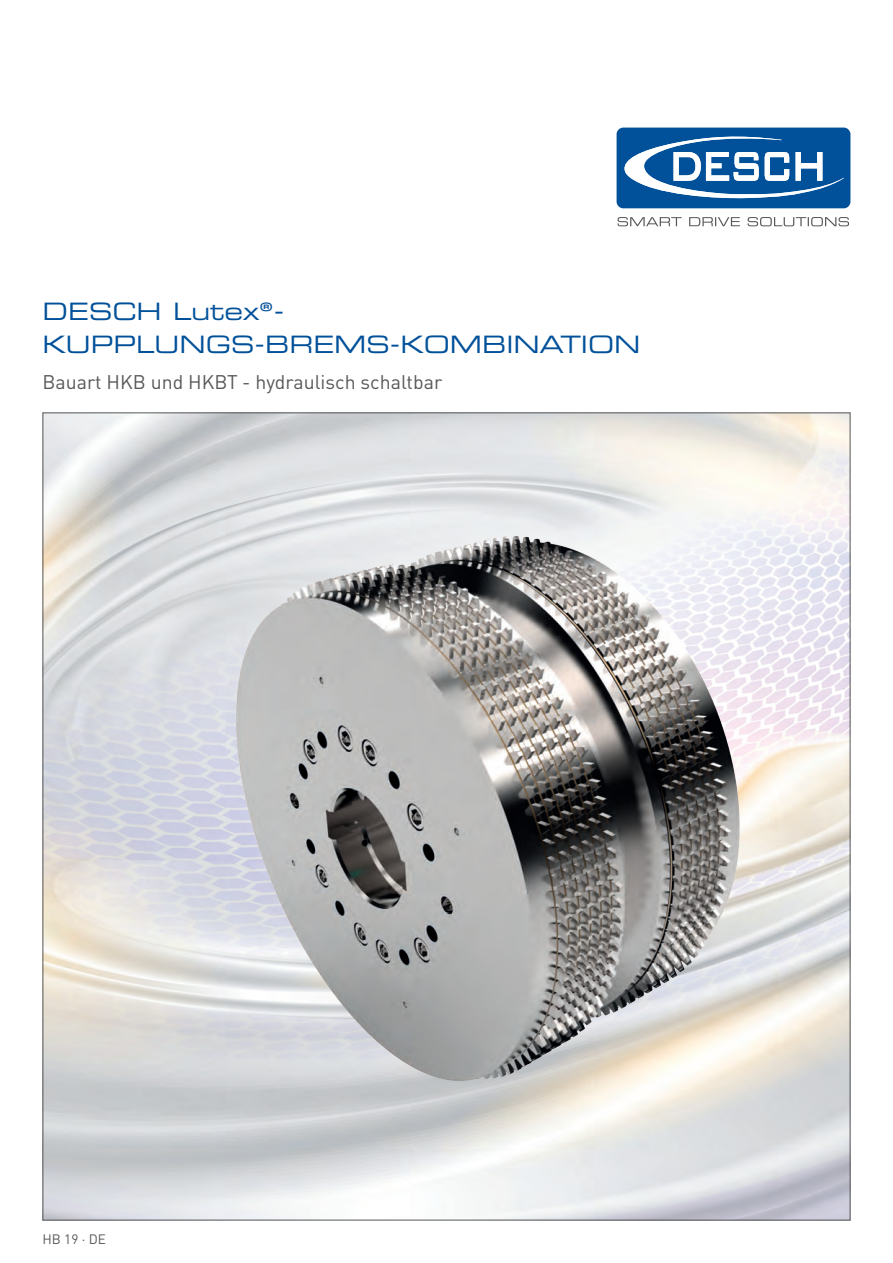
<style>
.page{position:relative;width:893px;height:1263px;background:#fff}
.page>*{position:absolute;margin:0;border:0;box-sizing:border-box;transform-origin:0 0}
.t1{font:24px/33px "Eurostile LT Pro Ex 2";color:#01519a}
.t2{font:19.5px "DINOT";color:#57585a}
.t3{font:13.5px "DINOT";color:#57585a}
</style>
<div class="page">
<div style="left:617px;top:128px;width:233px;height:80px;background:#01519a;border-radius:7px"></div>
<svg style="left:618px;top:217px;width:231px;height:9px"></svg>
<svg style="left:624px;top:136px;width:220px;height:63px"></svg>
<img style="left:45px;top:414px;width:803px;height:804px">
<img style="left:227px;top:525px;width:525px;height:570px">
<p class="t1" style="left:43px;top:294px;width:600px">DESCH Lutex®-<br>KUPPLUNGS-BREMS-KOMBINATION</p>
<p class="t2" style="left:43px;top:367px;width:401px">Bauart HKB und HKBT - hydraulisch schaltbar</p>
<p class="t3" style="left:43px;top:1228px;width:65px">HB 19 · DE</p>
</div>
